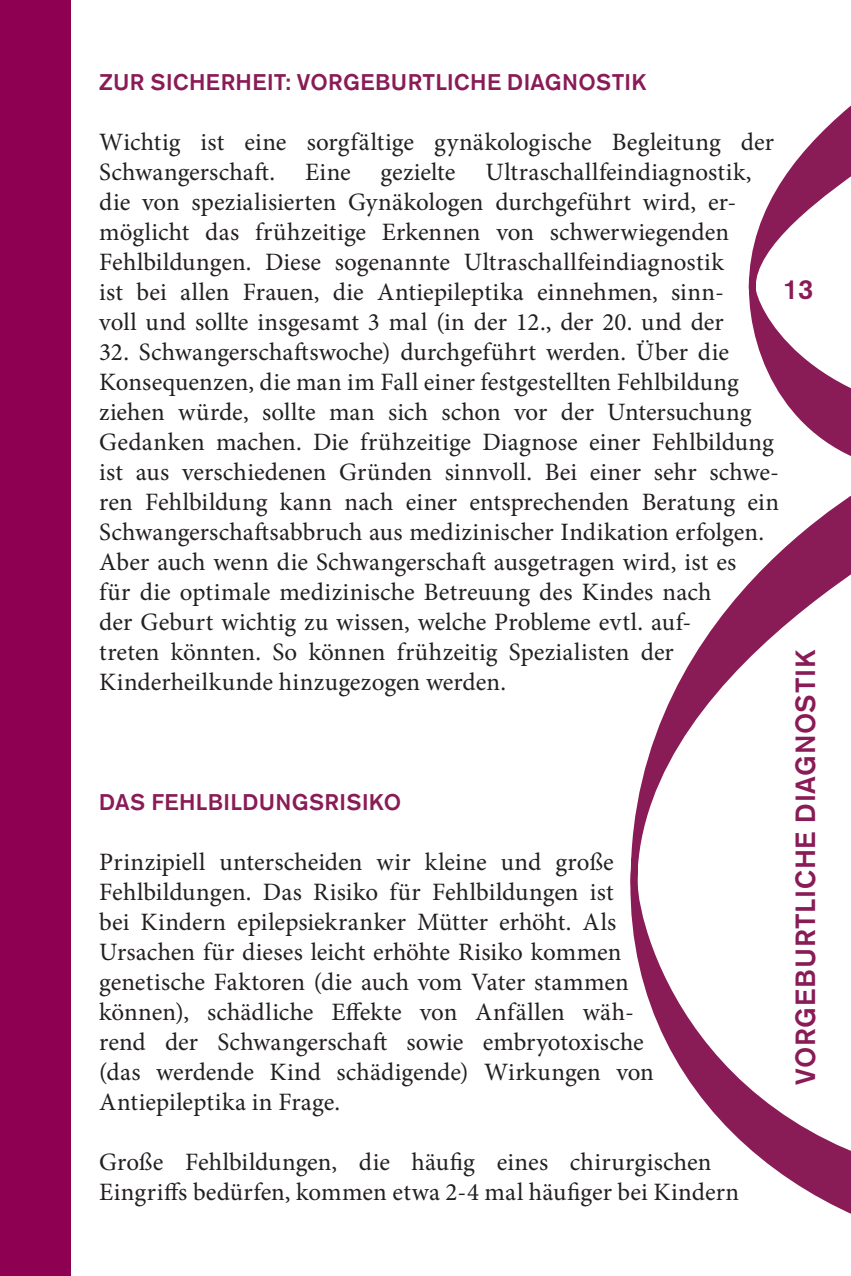
<style>
.page{position:relative;width:851px;height:1276px;background:#fff}
.page>*{position:absolute;margin:0;border:0;box-sizing:border-box;transform-origin:0 0}
.t1{font:500 27.5px "Akzidenz Grotesk BE";letter-spacing:.025em;color:#891b56}
.Textkörper{font:25px/30px "Minion Pro";letter-spacing:.005em;color:#231f20}
.Überschrift_1__akz_m{font:500 22.5px "Akzidenz Grotesk BE";letter-spacing:.015em;color:#891b56}
</style>
<div class="page">
<svg style="left:630px;top:106px;width:220px;height:1108px"></svg>
<div style="left:0;top:0;width:71px;height:1276px;background:#8d0052"></div>
<p class="Überschrift_1__akz_m" style="left:99px;top:68px;width:548px">ZUR SICHERHEIT: VORGEBURTLICHE DIAGNOSTIK</p>
<p class="Textkörper" style="left:99px;top:127px;width:676px">Wichtig ist eine sorgfältige gynäkologische Begleitung der Schwangerschaft. Eine gezielte Ultraschallfeindiagnostik, die von spezialisierten Gynäkologen durchgeführt wird, er&shy;möglicht das frühzeitige Erkennen von schwerwiegenden Fehlbildungen. Diese sogenannte Ultraschallfeindiagnostik<br>ist bei allen Frauen, die Antiepileptika einnehmen, sinn-<br>voll und sollte insgesamt 3 mal (in der 12., der 20. und der</p>
<p class="Textkörper" style="left:99px;top:337px;width:681px">32. Schwangerschaftswoche) durchgeführt werden. Über die Konsequenzen, die man im Fall einer festgestellten Fehlbildung ziehen würde, sollte man sich schon vor der Untersuchung Gedanken machen. Die frühzeitige Diagnose einer Fehlbildung ist aus verschiedenen Gründen sinnvoll. Bei einer sehr schwe&shy;ren Fehlbildung kann nach einer entsprechenden Beratung ein Schwangerschaftsabbruch aus medizinischer Indikation erfolgen.<br>Aber auch wenn die Schwangerschaft ausgetragen wird, ist es<br>für die optimale medizinische Betreuung des Kindes nach<br>der Geburt wichtig zu wissen, welche Probleme evtl. auf-<br>treten könnten. So können frühzeitig Spezialisten der Kinderheilkunde hinzugezogen werden.</p>
<p class="t1" style="left:782px;top:272px;width:32px">13</p>
<p class="t1" style="left:788px;top:1085px;width:436px;rotate:-90deg">VORGEBURTLICHE DIAGNOSTIK</p>
<p class="Überschrift_1__akz_m" style="left:99px;top:788px;width:303px">DAS FEHLBILDUNGSRISIKO</p>
<p class="Textkörper" style="left:99px;top:847px;width:556px">Prinzipiell unterscheiden wir kleine und große Fehlbildungen. Das Risiko für Fehlbildungen ist<br>bei Kindern epilepsiekranker Mütter erhöht. Als Ursachen für dieses leicht erhöhte Risiko kommen genetische Faktoren (die auch vom Vater stammen können), schädliche Effekte von Anfällen wäh&shy;rend der Schwangerschaft sowie embryotoxische (das werdende Kind schädigende) Wirkungen von Antiepileptika in Frage.</p>
<p class="Textkörper" style="left:99px;top:1147px;width:641px">Große Fehlbildungen, die häufig eines chirurgischen<br>Eingriffs bedürfen, kommen etwa 2-4 mal häufiger bei Kindern</p>
</div>
